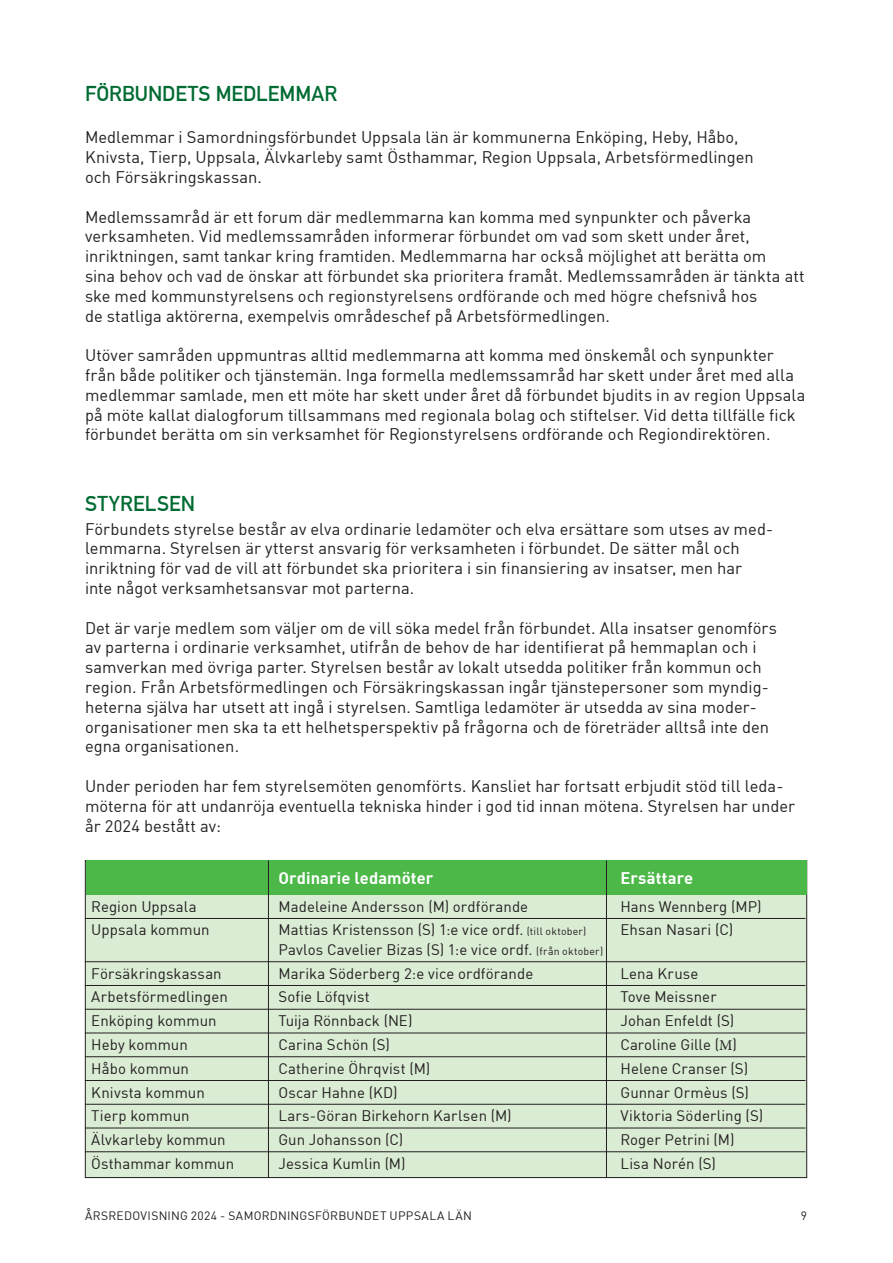
<style>
.page{position:relative;width:893px;height:1263px;background:#fff}
.page>*{position:absolute;margin:0;border:0;box-sizing:border-box;transform-origin:0 0}
.Underrubrik_-_Versaler{font:700 21px "DIN Alternate";color:#006b32}
.Brödtext_11_p_-_Regular{font:16.5px/19.8px "DIN";color:#231f20}
.Brödtext_11_p_-_Regular-2{font:16.5px "DIN Bold";letter-spacing:.005em;color:#fff}
.Brödtext_11_p_-_Regular-3{font:15px "DIN";letter-spacing:.005em;color:#231f20}
.t1{font:12px "DIN";letter-spacing:.02em;color:#231f20}
.s1{font-size:10.5px}
.s2{font-family:"Minion Pro"}
</style>
<div class="page">
<div style="left:85px;top:860px;width:722px;height:317px;background:#daecd4"></div>
<div style="left:86px;top:860px;width:720px;height:34px;background:#4cb848"></div>
<hr style="left:85px;top:918px;width:720px;height:1px;background:#231f20">
<hr style="left:85px;top:961px;width:720px;height:1px;background:#231f20">
<hr style="left:85px;top:985px;width:720px;height:1px;background:#231f20">
<hr style="left:85px;top:1009px;width:720px;height:1px;background:#231f20">
<hr style="left:85px;top:1032px;width:720px;height:1px;background:#231f20">
<hr style="left:85px;top:1056px;width:720px;height:1px;background:#231f20">
<hr style="left:85px;top:1080px;width:720px;height:1px;background:#231f20">
<hr style="left:85px;top:1104px;width:720px;height:1px;background:#231f20">
<hr style="left:85px;top:1127px;width:720px;height:1px;background:#231f20">
<hr style="left:85px;top:1151px;width:720px;height:1px;background:#231f20">
<hr style="left:268px;top:860px;width:1px;height:318px;background:#231f20">
<hr style="left:606px;top:860px;width:1px;height:318px;background:#231f20">
<p class="Underrubrik_-_Versaler" style="left:85px;top:78px;width:254px">FÖRBUNDETS MEDLEMMAR</p>
<p class="Brödtext_11_p_-_Regular" style="left:85px;top:127px;width:655px">Medlemmar i Samordningsförbundet Uppsala län är kommunerna Enköping, Heby, Håbo,</p>
<p class="Brödtext_11_p_-_Regular" style="left:85px;top:147px;width:670px">Knivsta, Tierp, Uppsala, Älvkarleby samt Östhammar, Region Uppsala, Arbetsförmedlingen</p>
<p class="Brödtext_11_p_-_Regular" style="left:85px;top:167px;width:178px">och Försäkringskassan.</p>
<p class="Brödtext_11_p_-_Regular" style="left:85px;top:206px;width:668px">Medlemssamråd är ett forum där medlemmarna kan komma med synpunkter och påverka</p>
<p class="Brödtext_11_p_-_Regular" style="left:85px;top:226px;width:666px">verksamheten. Vid medlemssamråden informerar förbundet om vad som skett under året,</p>
<p class="Brödtext_11_p_-_Regular" style="left:85px;top:246px;width:683px">inriktningen, samt tankar kring framtiden. Medlemmarna har också möjlighet att berätta om</p>
<p class="Brödtext_11_p_-_Regular" style="left:85px;top:266px;width:721px">sina behov och vad de önskar att förbundet ska prioritera framåt. Medlemssamråden är tänkta att ske med kommunstyrelsens och regionstyrelsens ordförande och med högre chefsnivå hos</p>
<p class="Brödtext_11_p_-_Regular" style="left:85px;top:305px;width:527px">de statliga aktörerna, exempelvis områdeschef på Arbetsförmedlingen.</p>
<p class="Brödtext_11_p_-_Regular" style="left:85px;top:345px;width:722px">Utöver samråden uppmuntras alltid medlemmarna att komma med önskemål och synpunkter från både politiker och tjänstemän. Inga formella medlemssamråd har skett under året med alla medlemmar samlade, men ett möte har skett under året då förbundet bjudits in av region Uppsala på möte kallat dialogforum tillsammans med regionala bolag och stiftelser. Vid detta tillfälle fick förbundet berätta om sin verksamhet för Regionstyrelsens ordförande och Regiondirektören.</p>
<p class="Underrubrik_-_Versaler" style="left:85px;top:487px;width:112px">STYRELSEN</p>
<p class="Brödtext_11_p_-_Regular" style="left:85px;top:518px;width:690px">Förbundets styrelse består av elva ordinarie ledamöter och elva ersättare som utses av med-</p>
<p class="Brödtext_11_p_-_Regular" style="left:85px;top:538px;width:656px">lemmarna. Styrelsen är ytterst ansvarig för verksamheten i förbundet. De sätter mål och</p>
<p class="Brödtext_11_p_-_Regular" style="left:85px;top:558px;width:658px">inriktning för vad de vill att förbundet ska prioritera i sin finansiering av insatser, men har</p>
<p class="Brödtext_11_p_-_Regular" style="left:85px;top:578px;width:331px">inte något verksamhetsansvar mot parterna.</p>
<p class="Brödtext_11_p_-_Regular" style="left:85px;top:617px;width:693px">Det är varje medlem som väljer om de vill söka medel från förbundet. Alla insatser genomförs</p>
<p class="Brödtext_11_p_-_Regular" style="left:85px;top:637px;width:673px">av parterna i ordinarie verksamhet, utifrån de behov de har identifierat på hemmaplan och i</p>
<p class="Brödtext_11_p_-_Regular" style="left:85px;top:657px;width:678px">samverkan med övriga parter. Styrelsen består av lokalt utsedda politiker från kommun och</p>
<p class="Brödtext_11_p_-_Regular" style="left:85px;top:677px;width:685px">region. Från Arbetsförmedlingen och Försäkringskassan ingår tjänstepersoner som myndig-</p>
<p class="Brödtext_11_p_-_Regular" style="left:85px;top:697px;width:673px">heterna själva har utsett att ingå i styrelsen. Samtliga ledamöter är utsedda av sina moder-</p>
<p class="Brödtext_11_p_-_Regular" style="left:85px;top:716px;width:685px">organisationer men ska ta ett helhetsperspektiv på frågorna och de företräder alltså inte den egna organisationen.</p>
<p class="Brödtext_11_p_-_Regular" style="left:85px;top:776px;width:700px">Under perioden har fem styrelsemöten genomförts. Kansliet har fortsatt erbjudit stöd till leda-</p>
<p class="Brödtext_11_p_-_Regular" style="left:85px;top:796px;width:712px">möterna för att undanröja eventuella tekniska hinder i god tid innan mötena. Styrelsen har under år 2024 bestått av:</p>
<p class="Brödtext_11_p_-_Regular-2" style="left:278px;top:867px;width:156px">Ordinarie ledamöter</p>
<p class="Brödtext_11_p_-_Regular-2" style="left:620px;top:867px;width:74px">Ersättare</p>
<p class="Brödtext_11_p_-_Regular-3" style="left:91px;top:897px;width:107px">Region Uppsala</p>
<p class="Brödtext_11_p_-_Regular-3" style="left:278px;top:897px;width:251px">Madeleine Andersson (M) ordförande</p>
<p class="Brödtext_11_p_-_Regular-3" style="left:620px;top:897px;width:143px">Hans Wennberg (MP)</p>
<p class="Brödtext_11_p_-_Regular-3" style="left:91px;top:921px;width:120px">Uppsala kommun</p>
<p class="Brödtext_11_p_-_Regular-3" style="left:278px;top:921px;width:309px">Mattias Kristensson (S) 1:e vice ordf. <span class="s1">(till oktober)</span></p>
<p class="Brödtext_11_p_-_Regular-3" style="left:620px;top:921px;width:114px">Ehsan Nasari (C)</p>
<p class="Brödtext_11_p_-_Regular-3" style="left:278px;top:940px;width:326px">Pavlos Cavelier Bizas (S) 1:e vice ordf. <span class="s1">(från oktober)</span></p>
<p class="Brödtext_11_p_-_Regular-3" style="left:91px;top:964px;width:132px">Försäkringskassan</p>
<p class="Brödtext_11_p_-_Regular-3" style="left:278px;top:964px;width:256px">Marika Söderberg 2:e vice ordförande</p>
<p class="Brödtext_11_p_-_Regular-3" style="left:620px;top:964px;width:80px">Lena Kruse</p>
<p class="Brödtext_11_p_-_Regular-3" style="left:91px;top:988px;width:138px">Arbetsförmedlingen</p>
<p class="Brödtext_11_p_-_Regular-3" style="left:278px;top:988px;width:93px">Sofie Löfqvist</p>
<p class="Brödtext_11_p_-_Regular-3" style="left:620px;top:988px;width:98px">Tove Meissner</p>
<p class="Brödtext_11_p_-_Regular-3" style="left:91px;top:1011px;width:127px">Enköping kommun</p>
<p class="Brödtext_11_p_-_Regular-3" style="left:278px;top:1011px;width:136px">Tuija Rönnback (NE)</p>
<p class="Brödtext_11_p_-_Regular-3" style="left:620px;top:1011px;width:115px">Johan Enfeldt (S)</p>
<p class="Brödtext_11_p_-_Regular-3" style="left:91px;top:1035px;width:98px">Heby kommun</p>
<p class="Brödtext_11_p_-_Regular-3" style="left:278px;top:1035px;width:113px">Carina Schön (S)</p>
<p class="Brödtext_11_p_-_Regular-3" style="left:620px;top:1035px;width:118px">Caroline Gille (<span class="s2">M</span>)</p>
<p class="Brödtext_11_p_-_Regular-3" style="left:91px;top:1059px;width:99px">Håbo kommun</p>
<p class="Brödtext_11_p_-_Regular-3" style="left:278px;top:1059px;width:153px">Catherine Öhrqvist (M)</p>
<p class="Brödtext_11_p_-_Regular-3" style="left:620px;top:1059px;width:129px">Helene Cranser (S)</p>
<p class="Brödtext_11_p_-_Regular-3" style="left:91px;top:1083px;width:115px">Knivsta kommun</p>
<p class="Brödtext_11_p_-_Regular-3" style="left:278px;top:1083px;width:121px">Oscar Hahne (KD)</p>
<p class="Brödtext_11_p_-_Regular-3" style="left:620px;top:1083px;width:130px">Gunnar Ormèus (S)</p>
<p class="Brödtext_11_p_-_Regular-3" style="left:91px;top:1106px;width:100px">Tierp kommun</p>
<p class="Brödtext_11_p_-_Regular-3" style="left:278px;top:1106px;width:235px">Lars-Göran Birkehorn Karlsen (M)</p>
<p class="Brödtext_11_p_-_Regular-3" style="left:620px;top:1106px;width:144px">Viktoria Söderling (S)</p>
<p class="Brödtext_11_p_-_Regular-3" style="left:91px;top:1130px;width:136px">Älvkarleby kommun</p>
<p class="Brödtext_11_p_-_Regular-3" style="left:278px;top:1130px;width:126px">Gun Johansson (C)</p>
<p class="Brödtext_11_p_-_Regular-3" style="left:620px;top:1130px;width:115px">Roger Petrini (M)</p>
<p class="Brödtext_11_p_-_Regular-3" style="left:91px;top:1154px;width:144px">Östhammar kommun</p>
<p class="Brödtext_11_p_-_Regular-3" style="left:278px;top:1154px;width:129px">Jessica Kumlin (M)</p>
<p class="Brödtext_11_p_-_Regular-3" style="left:620px;top:1154px;width:97px">Lisa Norén (S)</p>
<p class="t1" style="left:85px;top:1208px;width:388px">ÅRSREDOVISNING 2024 - SAMORDNINGSFÖRBUNDET UPPSALA LÄN</p>
<p class="t1" style="left:801px;top:1208px;width:8px">9</p>
</div>
